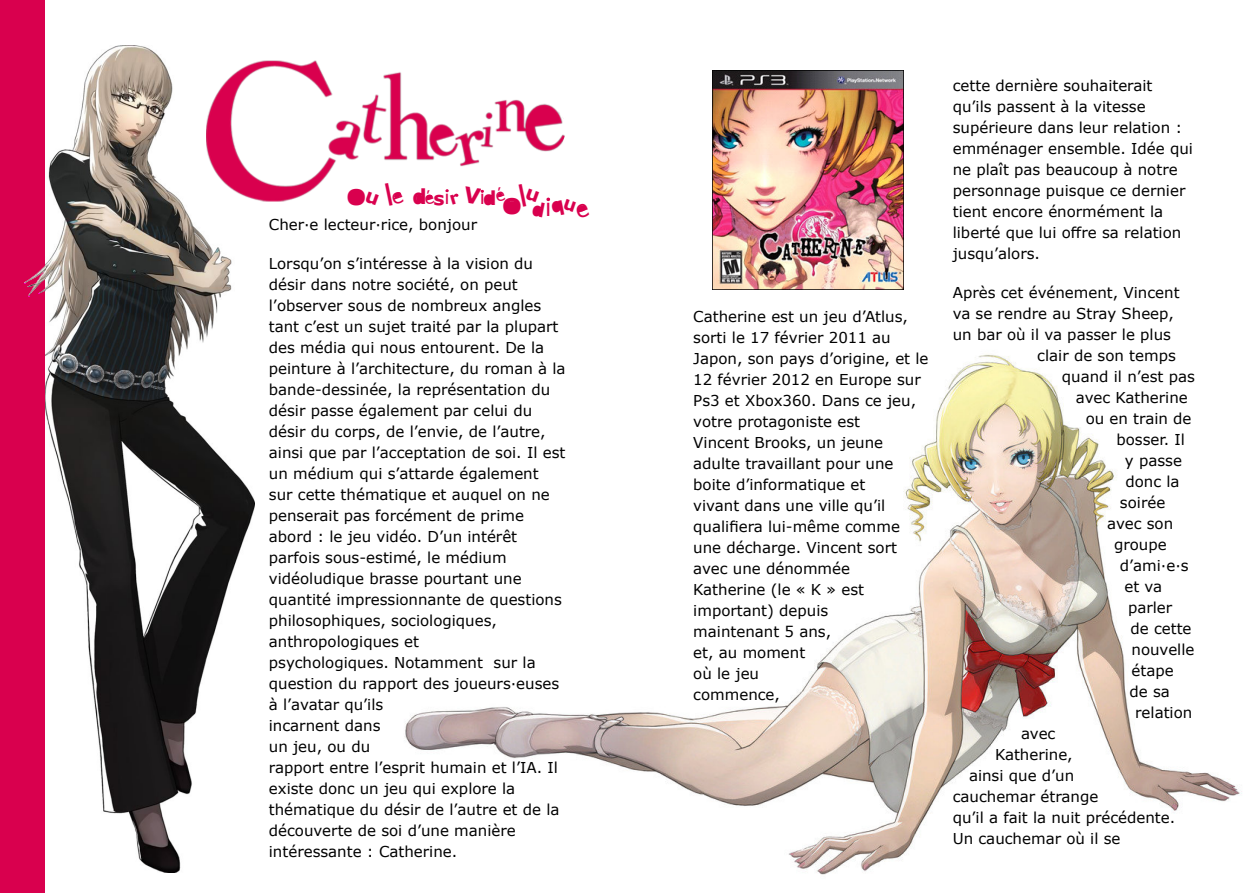
<style>
.page{position:relative;width:1259px;height:893px;background:#fff}
.page>*{position:absolute;margin:0;border:0;box-sizing:border-box;transform-origin:0 0}
.t1{font:700 28.8px "Verdana";color:#d9004e}
.t2{font:24.15px "Verdana";color:#d9004e;scale:.95 1}
.t3{font:700 20.55px "Verdana";color:#d9004e}
.t4{font:18.75px "Verdana";color:#d9004e}
.t5{font:15px/21px "Verdana";color:#000}
.s1{color:#fff}
.s2{font-weight:700;font-size:19.2px}
</style>
<div class="page">
<img style="left:404px;top:354px;width:838px;height:521px">
<img style="left:45px;top:46px;width:209px;height:827px">
<div style="left:0;top:0;width:45px;height:893px;background:#d9004e"></div>
<img style="left:24px;top:265px;width:21px;height:32px">
<img style="left:206px;top:51px;width:357px;height:159px">
<div style="left:417px;top:194px;width:5px;height:9px;background:#d9004e;border-radius:50%"></div>
<div style="left:481px;top:153px;width:103px;height:86px;background:#fff"></div>
<div style="left:486px;top:196px;width:7px;height:7px;background:#d9004e;border-radius:50%"></div>
<div style="left:552px;top:51px;width:20px;height:54px;background:#fff"></div>
<svg style="left:552px;top:105px;width:11px;height:15px"></svg>
<svg style="left:557px;top:129px;width:8px;height:24px"></svg>
<div style="left:351px;top:191px;width:12px;height:12px;background:#d9004e;border-radius:50%"></div>
<img style="left:712px;top:71px;width:191px;height:218px">
<svg style="left:385px;top:183px;width:19px;height:22px"></svg>
<svg style="left:423px;top:186px;width:61px;height:20px"></svg>
<svg style="left:365px;top:192px;width:14px;height:14px"></svg>
<svg style="left:497px;top:192px;width:89px;height:24px"></svg>
<h3 class="t3" style="left:412px;top:189px;width:16px">d</h3>
<p class="t4" style="left:444px;top:189px;width:7px">i</p>
<p class="t5" style="left:269px;top:215px;width:221px">Cher·e lecteur·rice, bonjour <span class="s1">!</span></p>
<p class="t5" style="left:269px;top:254px;width:298px">Lorsqu’on s’intéresse à la vision du désir dans notre société, on peut l’observer sous de nombreux angles tant c’est un sujet traité par la plupart des média qui nous entourent. De la peinture à l’architecture, du roman à la bande-dessinée, la représentation du désir passe également par celui du désir du corps, de l’envie, de l’autre, ainsi que par l’acceptation de soi. Il est un médium qui s’attarde également sur cette thématique et auquel on ne penserait pas forcément de prime abord : le jeu vidéo. D’un intérêt parfois sous-estimé, le médium vidéoludique brasse pourtant une quantité impressionnante de questions philosophiques, sociologiques, anthropologiques et<br>psychologiques. Notamment sur la question du rapport des joueurs·euses à l’avatar qu’ils<br>incarnent dans<br>un jeu, ou du<br>rapport entre l’esprit humain et l’IA. Il existe donc un jeu qui explore la thématique du désir de l’autre et de la découverte de soi d’une manière intéressante : Catherine.</p>
<h1 class="t1" style="left:346px;top:183px;width:21px">o</h1>
<p class="t4" style="left:480px;top:190px;width:18px">i<span class="s2">d</span></p>
<h1 class="t1" style="left:502px;top:192px;width:21px">o</h1>
<h2 class="t2" style="left:545px;top:198px;width:8px">i</h2>
<p class="t5" style="left:693px;top:307px;width:237px">Catherine est un jeu d’Atlus, sorti le 17 février 2011 au<br>Japon, son pays d’origine, et le<br>12 février 2012 en Europe sur<br>Ps3 et Xbox360. Dans ce jeu, votre protagoniste est<br>Vincent Brooks, un jeune adulte travaillant pour une boite d’informatique et<br>vivant dans une ville qu’il qualifiera lui-même comme une décharge. Vincent sort avec une dénommée<br>Katherine (le « K » est important) depuis<br>maintenant 5 ans,<br>et, au moment<br>où le jeu<br>commence,</p>
<p class="t5" style="left:952px;top:76px;width:242px">cette dernière souhaiterait qu’ils passent à la vitesse supérieure dans leur relation : emménager ensemble. Idée qui ne plaît pas beaucoup à notre personnage puisque ce dernier tient encore énormément la liberté que lui offre sa relation jusqu’alors.</p>
<p class="t5" style="left:952px;top:283px;width:228px">Après cet événement, Vincent</p>
<p class="t5" style="left:952px;top:304px;width:223px">va se rendre au Stray Sheep,</p>
<p class="t5" style="left:952px;top:325px;width:220px">un bar où il va passer le plus</p>
<p class="t5" style="left:1037px;top:346px;width:140px">clair de son temps</p>
<p class="t5" style="left:1061px;top:367px;width:135px">quand il n’est pas</p>
<p class="t5" style="left:1076px;top:388px;width:113px">avec Katherine</p>
<p class="t5" style="left:1085px;top:409px;width:107px">ou en train de</p>
<p class="t5" style="left:1116px;top:430px;width:70px">bosser. Il</p>
<p class="t5" style="left:1125px;top:451px;width:59px">y passe</p>
<p class="t5" style="left:1125px;top:472px;width:56px">donc la</p>
<p class="t5" style="left:1120px;top:493px;width:47px">soirée</p>
<p class="t5" style="left:1107px;top:514px;width:68px">avec son</p>
<p class="t5" style="left:1114px;top:535px;width:54px">groupe</p>
<p class="t5" style="left:1119px;top:556px;width:70px">d’ami·e·s</p>
<p class="t5" style="left:1124px;top:577px;width:39px">et va</p>
<p class="t5" style="left:1128px;top:598px;width:46px">parler</p>
<p class="t5" style="left:1130px;top:619px;width:63px">de cette</p>
<p class="t5" style="left:1131px;top:640px;width:64px">nouvelle</p>
<p class="t5" style="left:1131px;top:661px;width:44px">étape</p>
<p class="t5" style="left:1129px;top:682px;width:42px">de sa</p>
<p class="t5" style="left:1135px;top:703px;width:59px">relation</p>
<p class="t5" style="left:1021px;top:724px;width:36px">avec</p>
<p class="t5" style="left:995px;top:745px;width:79px">Katherine,</p>
<p class="t5" style="left:969px;top:766px;width:107px">ainsi que d’un</p>
<p class="t5" style="left:952px;top:787px;width:147px">cauchemar étrange</p>
<p class="t5" style="left:952px;top:808px;width:224px">qu’il a fait la nuit précédente.</p>
<p class="t5" style="left:952px;top:829px;width:169px">Un cauchemar où il se</p>
</div>
